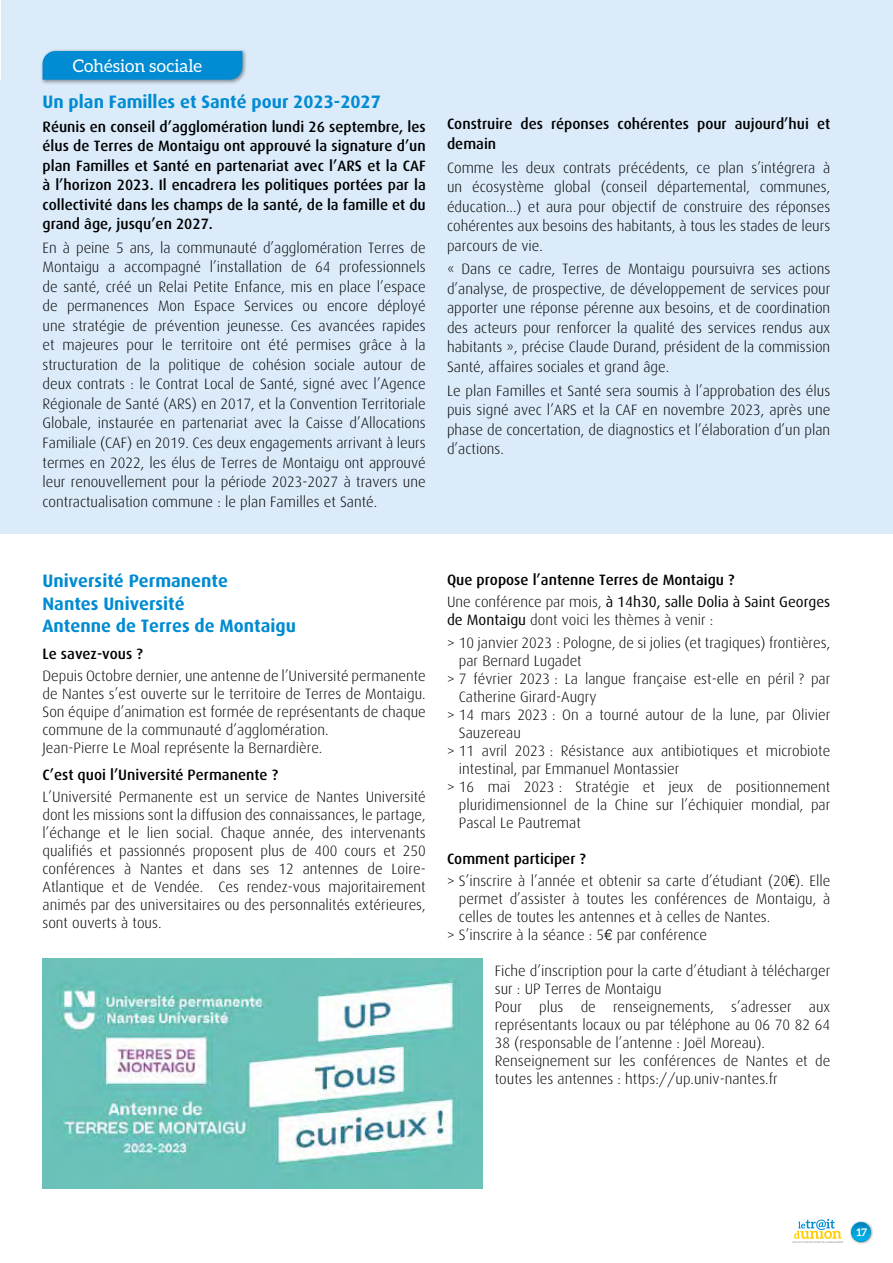
<style>
.page{position:relative;width:893px;height:1263px;background:#fff}
.page>*{position:absolute;margin:0;border:0;box-sizing:border-box;transform-origin:0 0}
.t1{font:700 18px/22.5px "Dax";color:#008bd2}
.t2{font:17.55px "Aleo";color:#fff}
.t3{font:300 15px/19.5px "Dax";color:#000;text-align:justify}
.t4{font:500 15px/19.5px "Dax";color:#000}
.t5{font:700 10.5px "Aleo";color:#fff}
.s1{font-weight:300}
.s2{font-weight:400}
.s3{font-weight:500}
.s4{font-family:"Helvetica LT Std";font-stretch:condensed}
.s5{font-family:"Helvetica LT Std"}
</style>
<div class="page">
<div style="left:0;top:0;width:893px;height:534px;background:#dbebfa"></div>
<img style="left:850px;top:1221px;width:23px;height:23px">
<img style="left:851px;top:1222px;width:20px;height:20px;border-radius:10px">
<svg style="left:851px;top:1222px;width:20px;height:19px"></svg>
<svg style="left:792px;top:1219px;width:51px;height:24px"></svg>
<svg style="left:0;top:0;width:1px;height:80px"></svg>
<img style="left:43px;top:959px;width:439px;height:229px">
<div style="left:40px;top:49px;width:208px;height:36px;background:#000;opacity:.4"></div>
<div style="left:43px;top:51px;width:199px;height:29px;background:#008bd2"></div>
<p class="t2" style="left:73px;top:56px;width:131px">Cohésion sociale</p>
<p class="t1" style="left:43px;top:91px;width:340px">Un plan Familles et Santé pour 2023-2027</p>
<p class="t4" style="left:43px;top:117px;width:385px;text-align:justify">Réunis en conseil d’agglomération lundi 26 septembre, les élus de Terres de Montaigu ont approuvé la signature d’un plan Familles et Santé en partenariat avec l’ARS et la CAF à l’horizon 2023. Il encadrera les politiques portées par la collectivité dans les champs de la santé, de la famille et du grand âge, jusqu’en 2027.</p>
<p class="t3" style="left:43px;top:238px;width:385px">En à peine 5 ans, la communauté d’agglomération Terres de Montaigu a accompagné l’installation de 64 professionnels de santé, créé un Relai Petite Enfance, mis en place l’espace de permanences Mon Espace Services ou encore déployé une stratégie de prévention jeunesse. Ces avancées rapides et majeures pour le territoire ont été permises grâce à la structuration de la politique de cohésion sociale autour de deux contrats : le Contrat Local de Santé, signé avec l’Agence Régionale de Santé (ARS) en 2017, et la Convention Territoriale Globale, instaurée en partenariat avec la Caisse d’Allocations Familiale (CAF) en 2019. Ces deux engagements arrivant à leurs termes en 2022, les élus de Terres de Montaigu ont approuvé leur renouvellement pour la période 2023-2027 à travers une contractualisation commune : le plan Familles et Santé.</p>
<p class="t4" style="left:447px;top:114px;width:385px">Construire des réponses cohérentes pour aujourd’hui et demain</p>
<p class="t3" style="left:447px;top:158px;width:385px">Comme les deux contrats précédents, ce plan s’intégrera à un écosystème global (conseil départemental, communes, éducation...) et aura pour objectif de construire des réponses cohérentes aux besoins des habitants, à tous les stades de leurs parcours de vie.</p>
<p class="t3" style="left:447px;top:260px;width:385px">« Dans ce cadre, Terres de Montaigu poursuivra ses actions d’analyse, de prospective, de développement de services pour apporter une réponse pérenne aux besoins, et de coordination des acteurs pour renforcer la qualité des services rendus aux habitants », précise Claude Durand, président de la commission Santé, affaires sociales et grand âge.</p>
<p class="t3" style="left:447px;top:381px;width:385px">Le plan Familles et Santé sera soumis à l’approbation des élus puis signé avec l’ARS et la CAF en novembre 2023, après une phase de concertation, de diagnostics et l’élaboration d’un plan d’actions.</p>
<p class="t1" style="left:43px;top:570px;width:255px">Université Permanente<br>Nantes Université<br>Antenne de Terres de Montaigu</p>
<p class="t4" style="left:43px;top:644px;width:102px">Le savez-vous ?</p>
<p class="t3" style="left:43px;top:667px;width:385px;line-height:18px;text-align:left">Depuis Octobre dernier, une antenne de l’Université permanente de Nantes s’est ouverte sur le territoire de Terres de Montaigu.<br>Son équipe d’animation est formée de représentants de chaque commune de la communauté d’agglomération.<br>Jean-Pierre Le Moal représente la Bernardière.</p>
<p class="t4" style="left:43px;top:765px;width:237px">C’est quoi l’Université Permanente ?</p>
<p class="t3" style="left:43px;top:788px;width:385px;line-height:18px">L’Université Permanente est un service de Nantes Université dont les missions sont la diffusion des connaissances, le partage, l’échange et le lien social. Chaque année, des intervenants qualifiés et passionnés proposent plus de 400 cours et 250 conférences à Nantes et dans ses 12 antennes de Loire-Atlantique et de Vendée. Ces rendez-vous majoritairement animés par des universitaires ou des personnalités extérieures, sont ouverts à tous.</p>
<p class="t4" style="left:447px;top:569px;width:385px;line-height:22.2px">Que propose l’antenne Terres de Montaigu ?<br><span class="s1">Une conférence par mois,</span> <span class="s2">à 14h30, salle Dolia à Saint Georges</span></p>
<p class="t3" style="left:447px;top:609px;width:385px;line-height:22.2px"><span class="s2">de Montaigu</span> dont voici les thèmes à venir :<br>&gt; 10 janvier 2023 : Pologne, de si jolies (et tragiques) frontières,</p>
<p class="t3" style="left:459px;top:651px;width:124px">par Bernard Lugadet</p>
<p class="t3" style="left:447px;top:669px;width:385px">&gt; 7 février 2023 : La langue française est-elle en péril ? par</p>
<p class="t3" style="left:459px;top:687px;width:139px">Catherine Girard-Augry</p>
<p class="t3" style="left:447px;top:705px;width:385px">&gt; 14 mars 2023 : On a tourné autour de la lune, par Olivier</p>
<p class="t3" style="left:459px;top:723px;width:64px">Sauzereau</p>
<p class="t3" style="left:447px;top:741px;width:385px">&gt; 11 avril 2023 : Résistance aux antibiotiques et microbiote</p>
<p class="t3" style="left:459px;top:759px;width:222px">intestinal, par Emmanuel Montassier</p>
<p class="t3" style="left:447px;top:777px;width:385px">&gt; 16 mai 2023 : Stratégie et jeux de positionnement</p>
<p class="t3" style="left:459px;top:795px;width:373px">pluridimensionnel de la Chine sur l’échiquier mondial, par</p>
<p class="t3" style="left:459px;top:813px;width:123px">Pascal Le Pautremat</p>
<p class="t3" style="left:447px;top:847px;width:385px;line-height:22.2px"><span class="s3">Comment participer ?<br></span>&gt; S’inscrire à l’année et obtenir sa carte d’étudiant (20<span class="s4">€</span>). Elle</p>
<p class="t3" style="left:459px;top:889px;width:373px">permet d’assister à toutes les conférences de Montaigu, à</p>
<p class="t3" style="left:459px;top:907px;width:313px">celles de toutes les antennes et à celles de Nantes.</p>
<p class="t3" style="left:447px;top:925px;width:262px">&gt; S’inscrire à la séance : 5<span class="s5">€</span> par conférence</p>
<p class="t3" style="left:495px;top:962px;width:337px;line-height:18px;text-align:left">Fiche d’inscription pour la carte d’étudiant à télécharger sur : UP Terres de Montaigu<br>Pour plus de renseignements, s’adresser aux représentants locaux ou par téléphone au 06 70 82 64<br>38 (responsable de l’antenne : Joël Moreau).<br>Renseignement sur les conférences de Nantes et de toutes les antennes : https://up.univ-nantes.fr</p>
<p class="t5" style="left:856px;top:1226px;width:12px">17</p>
</div>
